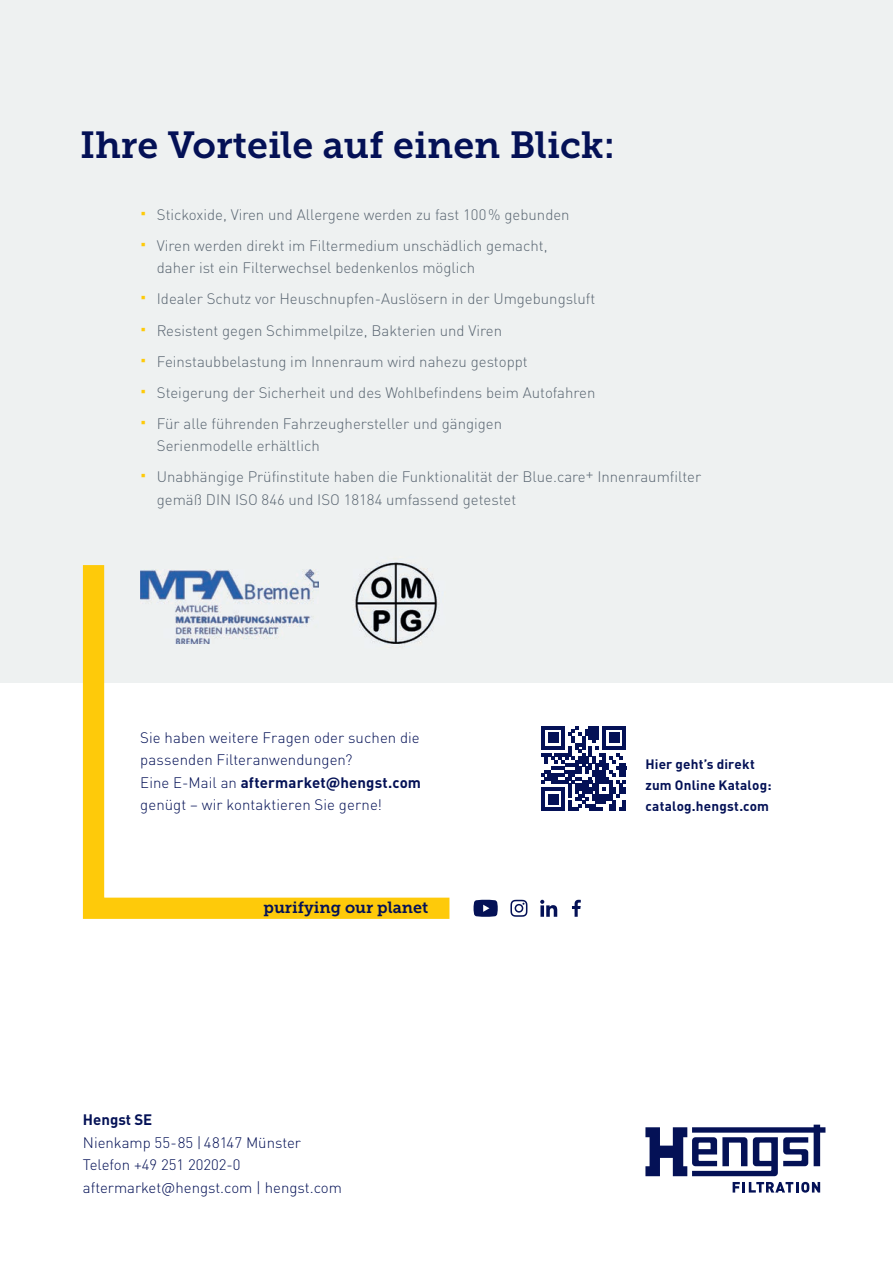
<style>
.page{position:relative;width:893px;height:1263px;background:#fff}
.page>*{position:absolute;margin:0;border:0;box-sizing:border-box;transform-origin:0 0}
.t1{font:37.5px "Museo Slab 700";color:#041156}
.t2{font:16.2px "Museo Slab 700";color:#041156}
.t3{font:300 15px/31px "DIN Pro";color:#596571}
.t4{font:300 15px/22.5px "DIN Pro";color:#041156}
.t5{font:700 15px "DIN Pro";color:#041156}
.t6{font:700 13.5px/21px "DIN Pro";letter-spacing:.01em;color:#041156}
.s1{font-weight:700;font-size:22.5px;color:#feca0a}
.s2{font-weight:700}
</style>
<div class="page">
<div style="left:0;top:0;width:893px;height:682px;background:#eef1f1"></div>
<svg style="left:572px;top:900px;width:9px;height:17px"></svg>
<svg style="left:474px;top:900px;width:24px;height:17px"></svg>
<svg style="left:540px;top:900px;width:17px;height:17px"></svg>
<svg style="left:510px;top:900px;width:17px;height:17px"></svg>
<svg style="left:72px;top:562px;width:399px;height:357px"></svg>
<svg style="left:645px;top:1124px;width:180px;height:52px"></svg>
<svg style="left:733px;top:1182px;width:87px;height:10px"></svg>
<svg style="left:541px;top:726px;width:85px;height:85px"></svg>
<hr style="left:541px;top:807px;width:24px;height:4px;background:#041156">
<div style="left:548px;top:794px;width:10px;height:10px;background:#041156"></div>
<h1 class="t1" style="left:80px;top:123px;width:536px">Ihre Vorteile auf einen Blick:</h1>
<p class="t3" style="left:140px;top:197px;width:431px"><span class="s1">·</span> Stickoxide, Viren und Allergene werden zu fast 100 % gebunden <span class="s1">·</span> Viren werden direkt im Filtermedium unschädlich gemacht,</p>
<p class="t3" style="left:140px;top:251px;width:457px;text-indent:17px">daher ist ein Filterwechsel bedenkenlos möglich<br><span class="s1">·</span> Idealer Schutz vor Heuschnupfen-Auslösern in der Umgebungsluft <span class="s1">·</span> Resistent gegen Schimmelpilze, Bakterien und Viren<br><span class="s1">·</span> Feinstaubbelastung im Innenraum wird nahezu gestoppt<br><span class="s1">·</span> Steigerung der Sicherheit und des Wohlbefindens beim Autofahren <span class="s1">·</span> Für alle führenden Fahrzeughersteller und gängigen</p>
<p class="t3" style="left:140px;top:429px;width:562px;text-indent:17px">Serienmodelle erhältlich<br><span class="s1">·</span> Unabhängige Prüfinstitute haben die Funktionalität der Blue.care+ Innenraumfilter</p>
<p class="t3" style="left:157px;top:483px;width:361px">gemäß DIN ISO 846 und ISO 18184 umfassend getestet</p>
<p class="t4" style="left:140px;top:724px;width:282px">Sie haben weitere Fragen oder suchen die passenden Filteranwendungen?<br>Eine E-Mail an <span class="s2">aftermarket@hengst.com </span>genügt – wir kontaktieren Sie gerne!</p>
<p class="t2" style="left:264px;top:898px;width:166px">purifying our planet</p>
<p class="t5" style="left:83px;top:1107px;width:71px">Hengst SE</p>
<p class="t4" style="left:83px;top:1130px;width:261px">Nienkamp 55-85 | 48147 Münster<br>Telefon +49 251 20202-0 aftermarket@hengst.com | hengst.com</p>
<p class="t6" style="left:645px;top:752px;width:128px">Hier geht’s direkt zum Online Katalog: catalog.hengst.com</p>
</div>
